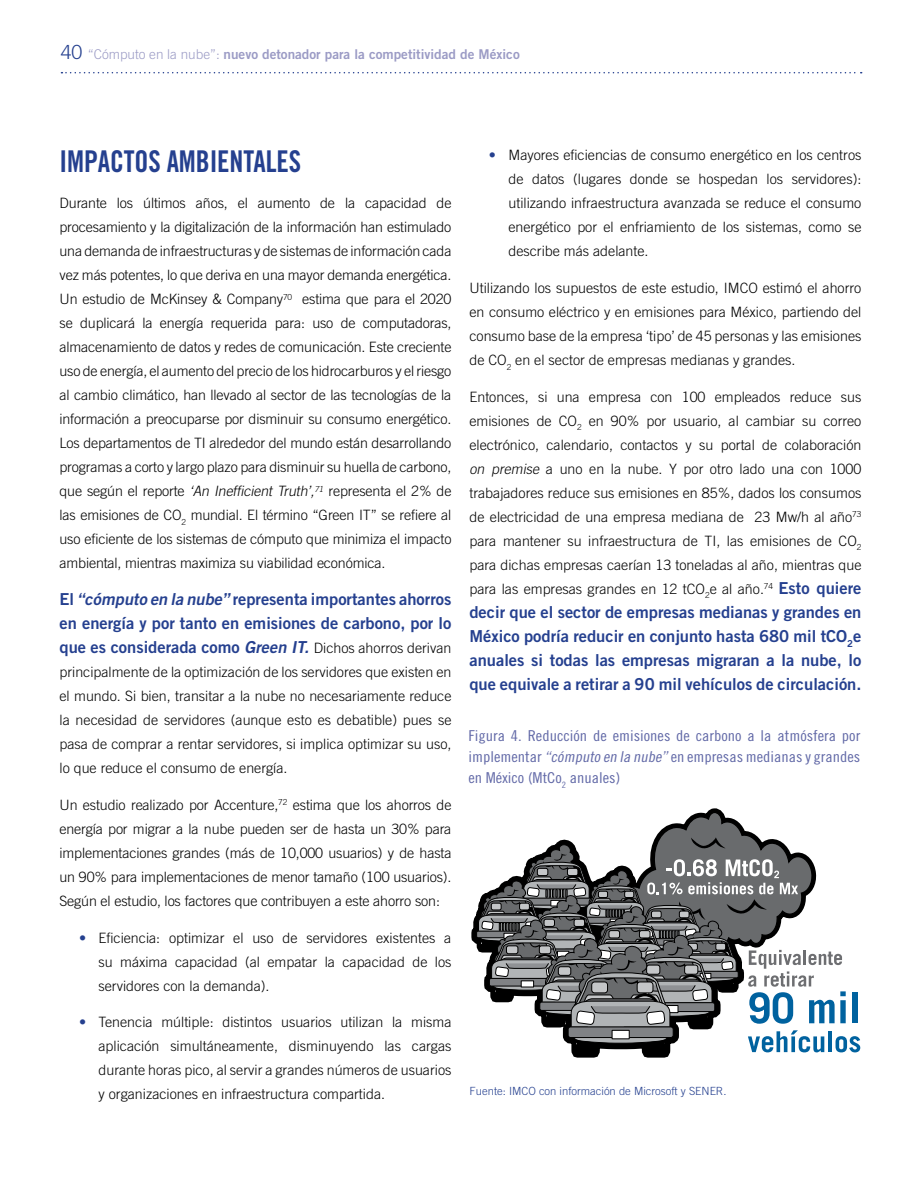
<style>
.page{position:relative;width:918px;height:1188px;background:#fff}
.page>*{position:absolute;margin:0;border:0;box-sizing:border-box;transform-origin:0 0}
.t1{font:30px "Trade Gothic Bold Cond Twenty";letter-spacing:-.005em;color:#25408f;scale:.93 1}
.t2{font:16.5px/24px "Trade Gothic Bold Two";color:#25408f;text-align:justify}
.t3{font:15px/21px "Trade Gothic Cond Eighteen";color:#6269a7;text-align:justify;scale:1.1 1}
.t4{font:300 14.25px/24px "Trade Gothic";color:#000;text-align:justify}
.t5{font:13.5px "Trade Gothic Bold Two";color:#9b9bc5}
.t6{font:300 11.25px "Trade Gothic";color:#25408f}
.s1{font-family:"Trade Gothic";font-weight:300;font-size:19.5px;color:#25408f}
.s2{font-family:"Trade Gothic";font-weight:300}
.s3{font-style:italic}
.s4{font-family:"Trade Gothic";font-weight:300;font-size:14.25px;color:#000}
.s5{color:#25408f}
.s6{font-family:"Trade Gothic Bold Two";font-weight:400;font-size:16.5px;color:#25408f}
</style>
<div class="page">
<svg style="left:61px;top:72px;width:801px;height:1px"></svg>
<svg style="left:471px;top:909px;width:200px;height:149px"></svg>
<div style="left:476px;top:931px;width:66px;height:7px;border:1px solid #000;border-radius:2px"></div>
<svg style="left:478px;top:808px;width:382px;height:244px"></svg>
<p class="t5" style="left:61px;top:46px;width:461px"><span class="s1">40</span> <span class="s2">“Cómputo en la nube”:</span> nuevo detonador para la competitividad de México</p>
<h1 class="t1" style="left:60px;top:143px;width:261px">IMPACTOS AMBIENTALES</h1>
<p class="t4" style="left:60px;top:191px;width:394px">Durante los últimos años, el aumento de la capacidad de procesamiento y la digitalización de la información han estimulado una demanda de infraestructuras y de sistemas de información cada vez más potentes, lo que deriva en una mayor demanda energética.<br>Un estudio de McKinsey &amp; Company<sup>70</sup> estima que para el 2020 se duplicará la energía requerida para: uso de computadoras, almacenamiento de datos y redes de comunicación. Este creciente uso de energía, el aumento del precio de los hidrocarburos y el riesgo al cambio climático, han llevado al sector de las tecnologías de la información a preocuparse por disminuir su consumo energético.<br>Los departamentos de TI alrededor del mundo están desarrollando programas a corto y largo plazo para disminuir su huella de carbono, que según el reporte <span class="s3">‘An Inefficient Truth’,</span><sup>71</sup> representa el 2% de las emisiones de CO<sub>2</sub> mundial. El término “Green IT” se refiere al uso eficiente de los sistemas de cómputo que minimiza el impacto ambiental, mientras maximiza su viabilidad económica.</p>
<p class="t2" style="left:60px;top:587px;width:393px">El <span class="s3">“cómputo en la nube”</span> representa importantes ahorros en energía y por tanto en emisiones de carbono, por lo que es considerada como <span class="s3">Green IT.</span><span class="s4">Dichos ahorros derivan</span></p>
<p class="t4" style="left:60px;top:660px;width:393px">principalmente de la optimización de los servidores que existen en el mundo. Si bien, transitar a la nube no necesariamente reduce la necesidad de servidores (aunque esto es debatible) pues se pasa de comprar a rentar servidores, si implica optimizar su uso, lo que reduce el consumo de energía.</p>
<p class="t4" style="left:60px;top:793px;width:393px">Un estudio realizado por Accenture,<sup>72</sup> estima que los ahorros de energía por migrar a la nube pueden ser de hasta un 30% para implementaciones grandes (más de 10,000 usuarios) y de hasta un 90% para implementaciones de menor tamaño (100 usuarios).<br>Según el estudio, los factores que contribuyen a este ahorro son:</p>
<p class="t4" style="left:99px;top:925px;width:354px;text-indent:-19px"><span class="s5">•</span> Eficiencia: optimizar el uso de servidores existentes a su máxima capacidad (al empatar la capacidad de los servidores con la demanda).</p>
<p class="t4" style="left:99px;top:1010px;width:354px;text-indent:-19px"><span class="s5">•</span> Tenencia múltiple: distintos usuarios utilizan la misma aplicación simultáneamente, disminuyendo las cargas durante horas pico, al servir a grandes números de usuarios y organizaciones en infraestructura compartida.</p>
<p class="t4" style="left:508px;top:143px;width:355px;text-indent:-19px"><span class="s5">•</span> Mayores eficiencias de consumo energético en los centros de datos (lugares donde se hospedan los servidores): utilizando infraestructura avanzada se reduce el consumo energético por el enfriamiento de los sistemas, como se describe más adelante.</p>
<p class="t4" style="left:469px;top:275px;width:394px">Utilizando los supuestos de este estudio, IMCO estimó el ahorro en consumo eléctrico y en emisiones para México, partiendo del consumo base de la empresa ‘tipo’ de 45 personas y las emisiones de CO<sub>2</sub> en el sector de empresas medianas y grandes.</p>
<p class="t4" style="left:469px;top:384px;width:394px">Entonces, si una empresa con 100 empleados reduce sus emisiones de CO<sub>2</sub> en 90% por usuario, al cambiar su correo electrónico, calendario, contactos y su portal de colaboración <span class="s3">on premise</span> a uno en la nube. Y por otro lado una con 1000 trabajadores reduce sus emisiones en 85%, dados los consumos de electricidad de una empresa mediana de 23 Mw/h al año<sup>73 </sup>para mantener su infraestructura de TI, las emisiones de CO<sub>2 </sub>para dichas empresas caerían 13 toneladas al año, mientras que para las empresas grandes en 12 tCO<sub>2</sub>e al año.<sup>74</sup> <span class="s6">Esto quiere</span></p>
<p class="t2" style="left:469px;top:599px;width:393px">decir que el sector de empresas medianas y grandes en México podría reducir en conjunto hasta 680 mil tCO<sub>2</sub>e anuales si todas las empresas migraran a la nube, lo que equivale a retirar a 90 mil vehículos de circulación.</p>
<p class="t3" style="left:468px;top:725px;width:358px">Figura 4. Reducción de emisiones de carbono a la atmósfera por implementar <span class="s3">“cómputo en la nube”</span> en empresas medianas y grandes en México (MtCo<sub>2</sub> anuales)</p>
<p class="t6" style="left:470px;top:1084px;width:258px">Fuente: IMCO con información de Microsoft y SENER.</p>
</div>
